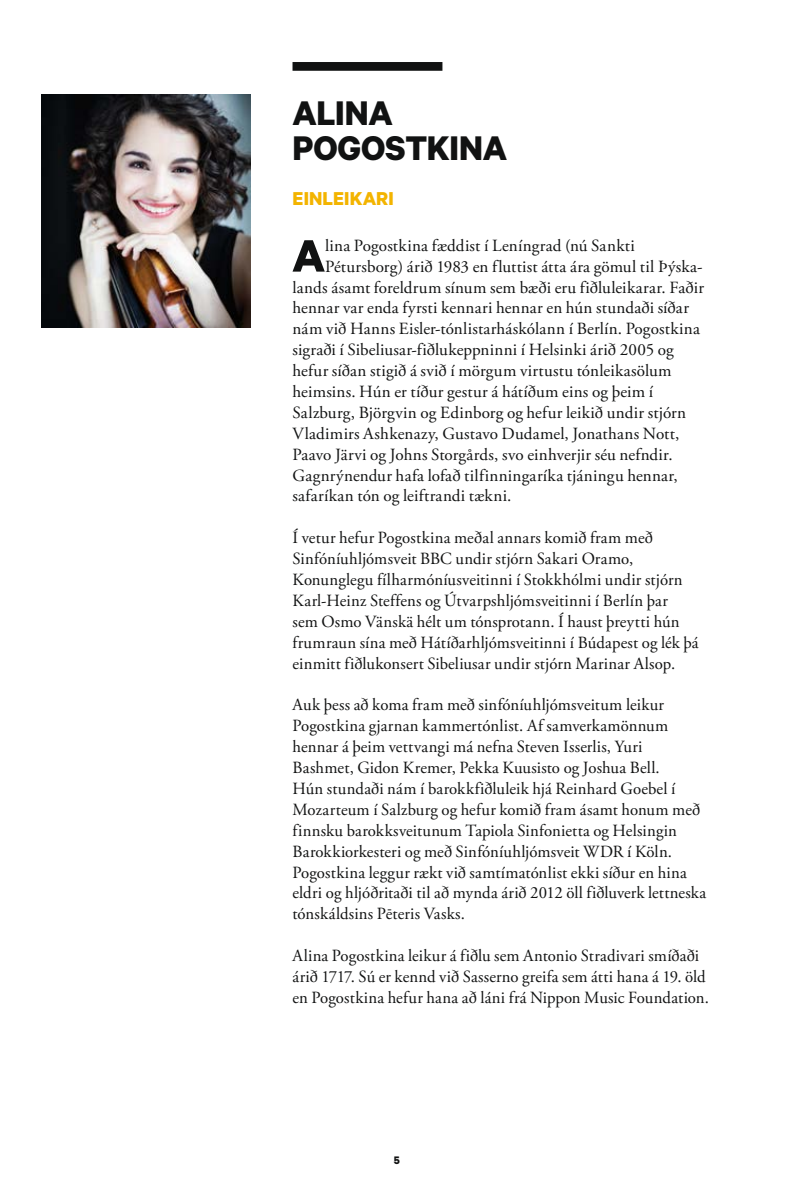
<style>
.page{position:relative;width:794px;height:1191px;background:#fff}
.page>*{position:absolute;margin:0;border:0;box-sizing:border-box;transform-origin:0 0}
.t1{font:700 51.1px "Calibre";color:#111212}
.t2{font:700 38.5px/35px "Calibre";letter-spacing:-.005em;color:#111212}
.t3{font:700 21px "Calibre";letter-spacing:.005em;color:#f3b400}
.t4{font:17.15px/20.8px "Adobe Garamond Pro";letter-spacing:.01em;color:#111212}
.t5{font:700 12.25px "Calibre";color:#111212}
</style>
<div class="page">
<img style="left:42px;top:94px;width:209px;height:233px">
<div style="left:292px;top:62px;width:150px;height:9px;background:#111212"></div>
<h2 class="t2" style="left:292px;top:95px;width:216px">ALINA<br>POGOSTKINA</h2>
<p class="t3" style="left:292px;top:186px;width:103px">EINLEIKARI</p>
<h1 class="t1" style="left:292px;top:224px;width:34px">A</h1>
<p class="t4" style="left:325px;top:235px;width:311px">lina Pogostkina fæddist í Leníngrad (nú Sankti</p>
<p class="t4" style="left:325px;top:256px;width:379px">Pétursborg) árið 1983 en fluttist átta ára gömul til Þýska-</p>
<p class="t4" style="left:292px;top:277px;width:413px">lands ásamt foreldrum sínum sem bæði eru fiðluleikarar. Faðir</p>
<p class="t4" style="left:292px;top:298px;width:398px">hennar var enda fyrsti kennari hennar en hún stundaði síðar</p>
<p class="t4" style="left:292px;top:319px;width:409px">nám við Hanns Eisler-tónlistarháskólann í Berlín. Pogostkina</p>
<p class="t4" style="left:292px;top:340px;width:383px">sigraði í Sibeliusar-fiðlukeppninni í Helsinki árið 2005 og</p>
<p class="t4" style="left:292px;top:361px;width:380px">hefur síðan stigið á svið í mörgum virtustu tónleikasölum</p>
<p class="t4" style="left:292px;top:382px;width:362px">heimsins. Hún er tíður gestur á hátíðum eins og þeim í</p>
<p class="t4" style="left:292px;top:402px;width:395px">Salzburg, Björgvin og Edinborg og hefur leikið undir stjórn</p>
<p class="t4" style="left:292px;top:423px;width:388px">Vladimirs Ashkenazy, Gustavo Dudamel, Jonathans Nott,</p>
<p class="t4" style="left:292px;top:444px;width:382px">Paavo Järvi og Johns Storgårds, svo einhverjir séu nefndir.</p>
<p class="t4" style="left:292px;top:465px;width:387px">Gagnrýnendur hafa lofað tilfinningaríka tjáningu hennar,</p>
<p class="t4" style="left:292px;top:486px;width:220px">safaríkan tón og leiftrandi tækni.</p>
<p class="t4" style="left:292px;top:528px;width:408px">Í vetur hefur Pogostkina meðal annars komið fram með Sinfóníuhljómsveit BBC undir stjórn Sakari Oramo, Konunglegu fílharmóníusveitinni í Stokkhólmi undir stjórn Karl-Heinz Steffens og Útvarpshljómsveitinni í Berlín þar<br>sem Osmo Vänskä hélt um tónsprotann. Í haust þreytti hún frumraun sína með Hátíðarhljómsveitinni í Búdapest og lék þá einmitt fiðlukonsert Sibeliusar undir stjórn Marinar Alsop.</p>
<p class="t4" style="left:292px;top:695px;width:415px">Auk þess að koma fram með sinfóníuhljómsveitum leikur Pogostkina gjarnan kammertónlist. Af samverkamönnum hennar á þeim vettvangi má nefna Steven Isserlis, Yuri Bashmet, Gidon Kremer, Pekka Kuusisto og Joshua Bell.<br>Hún stundaði nám í barokkfiðluleik hjá Reinhard Goebel í Mozarteum í Salzburg og hefur komið fram ásamt honum með finnsku barokksveitunum Tapiola Sinfonietta og Helsingin Barokkiorkesteri og með Sinfóníuhljómsveit WDR í Köln.<br>Pogostkina leggur rækt við samtímatónlist ekki síður en hina eldri og hljóðritaði til að mynda árið 2012 öll fiðluverk lettneska tónskáldsins Pēteris Vasks.</p>
<p class="t4" style="left:292px;top:945px;width:418px">Alina Pogostkina leikur á fiðlu sem Antonio Stradivari smíðaði árið 1717. Sú er kennd við Sasserno greifa sem átti hana á 19. öld en Pogostkina hefur hana að láni frá Nippon Music Foundation.</p>
<p class="t5" style="left:394px;top:1152px;width:8px">5</p>
</div>
